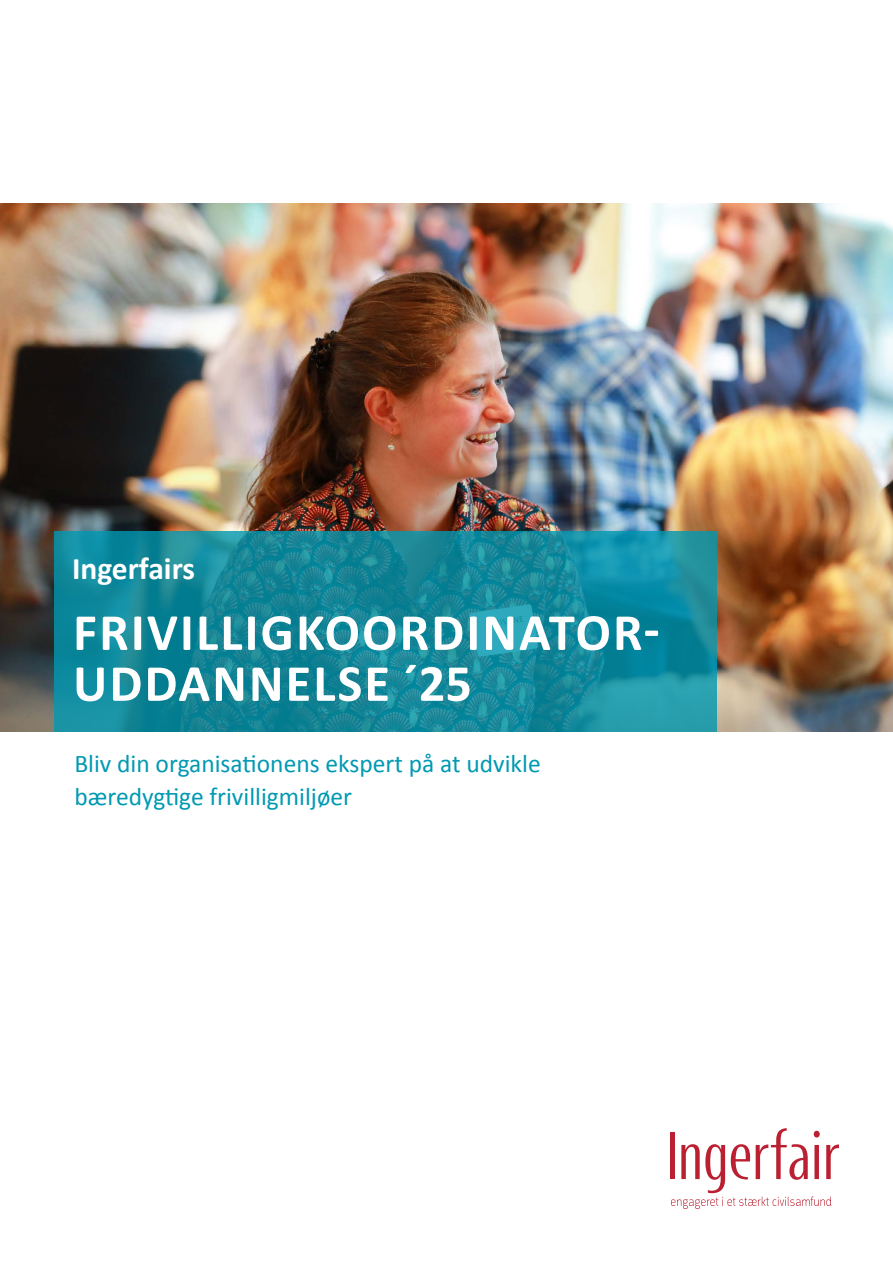
<style>
.page{position:relative;width:893px;height:1263px;background:#fff}
.page>*{position:absolute;margin:0;border:0;box-sizing:border-box;transform-origin:0 0}
.t1{font:700 52.5px/51px "Calibri";letter-spacing:.04em;color:#fff}
.t2{font:700 31.5px "Calibri";color:#fff}
.t3{font:25.5px/33px "Calibri";color:#0099b2}
</style>
<div class="page">
<img style="left:0;top:204px;width:893px;height:528px">
<svg style="left:54px;top:531px;width:662px;height:201px"></svg>
<div style="left:670px;top:1132px;width:5px;height:47px;background:#ba2031"></div>
<svg style="left:671px;top:1128px;width:168px;height:81px"></svg>
<p class="t2" style="left:72px;top:547px;width:125px">Ingerfairs</p>
<h1 class="t1" style="left:73px;top:605px;width:588px">FRIVILLIGKOORDINATOR-<br>UDDANNELSE ´25</h1>
<p class="t3" style="left:74px;top:746px;width:468px">Bliv din organisationens ekspert på at udvikle bæredygtige frivilligmiljøer</p>
</div>
